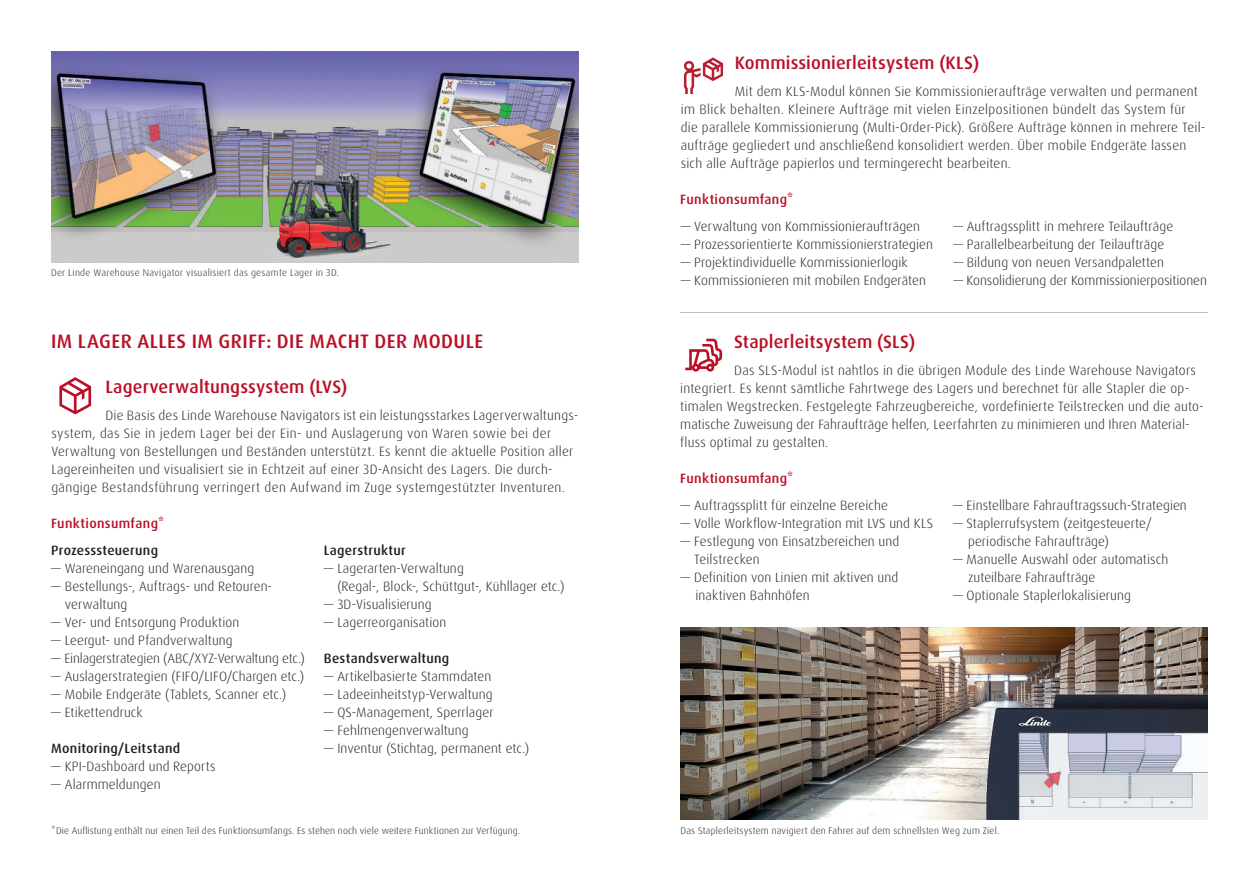
<style>
.page{position:relative;width:1259px;height:893px;background:#fff}
.page>*{position:absolute;margin:0;border:0;box-sizing:border-box;transform-origin:0 0}
.t1{font:500 19.5px "Dax Pro";letter-spacing:.025em;color:#ba0f25}
.t2{font:500 18px "Dax Pro";letter-spacing:.01em;color:#ba0f25}
.t3{font:300 13.5px/18px "Dax Pro";letter-spacing:.01em;color:#231f20}
.t4{font:500 13.5px "Dax Pro";letter-spacing:.02em;color:#231f20}
.t5{font:500 13.5px "Dax Pro";letter-spacing:.025em;color:#ba0f25}
.t6{font:300 9.75px "Dax Pro";letter-spacing:.015em;color:#231f20}
</style>
<div class="page">
<svg style="left:59px;top:377px;width:32px;height:37px"></svg>
<img style="left:51px;top:51px;width:527px;height:211px">
<svg style="left:685px;top:339px;width:37px;height:33px"></svg>
<svg style="left:684px;top:57px;width:39px;height:37px"></svg>
<img style="left:680px;top:627px;width:527px;height:193px">
<svg style="left:1019px;top:717px;width:31px;height:9px"></svg>
<p class="t6" style="left:51px;top:268px;width:289px">Der Linde Warehouse Navigator visualisiert das gesamte Lager in 3D.</p>
<h1 class="t1" style="left:51px;top:331px;width:434px">IM LAGER ALLES IM GRIFF: DIE MACHT DER MODULE</h1>
<h2 class="t2" style="left:105px;top:378px;width:243px">Lagerverwaltungssystem (LVS)</h2>
<p class="t3" style="left:51px;top:407px;width:528px;text-indent:54px">Die Basis des Linde Warehouse Navigators ist ein leistungsstarkes Lagerverwaltungs&shy;system, das Sie in jedem Lager bei der Ein- und Auslagerung von Waren sowie bei der Verwaltung von Bestellungen und Beständen unterstützt. Es kennt die aktuelle Position aller Lagereinheiten und visualisiert sie in Echtzeit auf einer 3D-Ansicht des Lagers. Die durch&shy;gängige Bestandsführung verringert den Aufwand im Zuge systemgestützter Inventuren.</p>
<p class="t5" style="left:51px;top:516px;width:114px">Funktionsumfang*</p>
<p class="t4" style="left:51px;top:543px;width:108px">Prozesssteuerung</p>
<p class="t3" style="left:51px;top:560px;width:205px">— Wareneingang und Warenausgang</p>
<p class="t3" style="left:65px;top:578px;width:209px;text-indent:-14px">— Bestellungs-, Auftrags- und Retouren&shy;verwaltung</p>
<p class="t3" style="left:51px;top:614px;width:190px">— Ver- und Entsorgung Produktion</p>
<p class="t3" style="left:51px;top:632px;width:183px">— Leergut- und Pfandverwaltung</p>
<p class="t3" style="left:51px;top:650px;width:255px">— Einlagerstrategien (ABC/XYZ-Verwaltung etc.)</p>
<p class="t3" style="left:51px;top:668px;width:254px">— Auslagerstrategien (FIFO/LIFO/Chargen etc.)</p>
<p class="t3" style="left:51px;top:686px;width:236px">— Mobile Endgeräte (Tablets, Scanner etc.)</p>
<p class="t3" style="left:51px;top:704px;width:93px">— Etikettendruck</p>
<p class="t4" style="left:51px;top:741px;width:130px">Monitoring/Leitstand</p>
<p class="t3" style="left:51px;top:758px;width:166px">— KPI-Dashboard und Reports</p>
<p class="t3" style="left:51px;top:776px;width:111px">— Alarmmeldungen</p>
<p class="t4" style="left:324px;top:543px;width:83px">Lagerstruktur</p>
<p class="t3" style="left:337px;top:560px;width:229px;text-indent:-14px">— Lagerarten-Verwaltung<br>(Regal-, Block-, Schüttgut-, Kühllager etc.)</p>
<p class="t3" style="left:324px;top:596px;width:109px">— 3D-Visualisierung</p>
<p class="t3" style="left:324px;top:614px;width:124px">— Lagerreorganisation</p>
<p class="t4" style="left:324px;top:651px;width:127px">Bestandsverwaltung</p>
<p class="t3" style="left:324px;top:668px;width:169px">— Artikelbasierte Stammdaten</p>
<p class="t3" style="left:324px;top:686px;width:170px">— Ladeeinheitstyp-Verwaltung</p>
<p class="t3" style="left:324px;top:704px;width:171px">— QS-Management, Sperrlager</p>
<p class="t3" style="left:324px;top:722px;width:146px">— Fehlmengenverwaltung</p>
<p class="t3" style="left:324px;top:740px;width:207px">— Inventur (Stichtag, permanent etc.)</p>
<h2 class="t2" style="left:735px;top:54px;width:246px">Kommissionierleitsystem (KLS)</h2>
<p class="t3" style="left:681px;top:83px;width:526px;text-indent:54px">Mit dem KLS-Modul können Sie Kommissionieraufträge verwalten und permanent im Blick behalten. Kleinere Aufträge mit vielen Einzelpositionen bündelt das System für die parallele Kommissionierung (Multi-Order-Pick). Größere Aufträge können in mehrere Teil&shy;aufträge gegliedert und anschließend konsolidiert werden. Über mobile Endgeräte lassen sich alle Aufträge papierlos und termingerecht bearbeiten.</p>
<p class="t5" style="left:680px;top:192px;width:114px">Funktionsumfang*</p>
<p class="t3" style="left:681px;top:218px;width:241px">— Verwaltung von Kommissionieraufträgen</p>
<p class="t3" style="left:681px;top:236px;width:254px">— Prozessorientierte Kommissionierstrategien</p>
<p class="t3" style="left:681px;top:254px;width:228px">— Projektindividuelle Kommissionierlogik</p>
<p class="t3" style="left:681px;top:272px;width:247px">— Kommissionieren mit mobilen Endgeräten</p>
<p class="t3" style="left:953px;top:218px;width:221px">— Auftragssplitt in mehrere Teilaufträge</p>
<p class="t3" style="left:953px;top:236px;width:212px">— Parallelbearbeitung der Teilaufträge</p>
<p class="t3" style="left:953px;top:254px;width:212px">— Bildung von neuen Versandpaletten</p>
<p class="t3" style="left:953px;top:272px;width:255px">— Konsolidierung der Kommissionierpositionen</p>
<h2 class="t2" style="left:734px;top:333px;width:182px">Staplerleitsystem (SLS)</h2>
<p class="t3" style="left:680px;top:362px;width:525px;text-indent:54px">Das SLS-Modul ist nahtlos in die übrigen Module des Linde Warehouse Navigators integriert. Es kennt sämtliche Fahrtwege des Lagers und berechnet für alle Stapler die op&shy;timalen Wegstrecken. Festgelegte Fahrzeugbereiche, vordefinierte Teilstrecken und die auto&shy;matische Zuweisung der Fahraufträge helfen, Leerfahrten zu minimieren und Ihren Material&shy;fluss optimal zu gestalten.</p>
<p class="t5" style="left:680px;top:471px;width:114px">Funktionsumfang*</p>
<p class="t3" style="left:680px;top:497px;width:209px">— Auftragssplitt für einzelne Bereiche</p>
<p class="t3" style="left:680px;top:515px;width:254px">— Volle Workflow-Integration mit LVS und KLS</p>
<p class="t3" style="left:694px;top:533px;width:207px;text-indent:-14px">— Festlegung von Einsatzbereichen und<br>Teilstrecken</p>
<p class="t3" style="left:695px;top:569px;width:204px;text-indent:-15px">— Definition von Linien mit aktiven und inaktiven Bahnhöfen</p>
<p class="t3" style="left:953px;top:497px;width:235px">— Einstellbare Fahrauftragssuch-Strategien</p>
<p class="t3" style="left:968px;top:515px;width:185px;text-indent:-15px">— Staplerrufsystem (zeitgesteuerte/ periodische Fahraufträge)</p>
<p class="t3" style="left:968px;top:551px;width:202px;text-indent:-15px">— Manuelle Auswahl oder automatisch zuteilbare Fahraufträge</p>
<p class="t3" style="left:953px;top:587px;width:179px">— Optionale Staplerlokalisierung</p>
<p class="t6" style="left:51px;top:826px;width:470px">*Die Auflistung enthält nur einen Teil des Funktionsumfangs. Es stehen noch viele weitere Funktionen zur Verfügung.</p>
<p class="t6" style="left:680px;top:826px;width:320px">Das Staplerleitsystem navigiert den Fahrer auf dem schnellsten Weg zum Ziel.</p>
</div>
